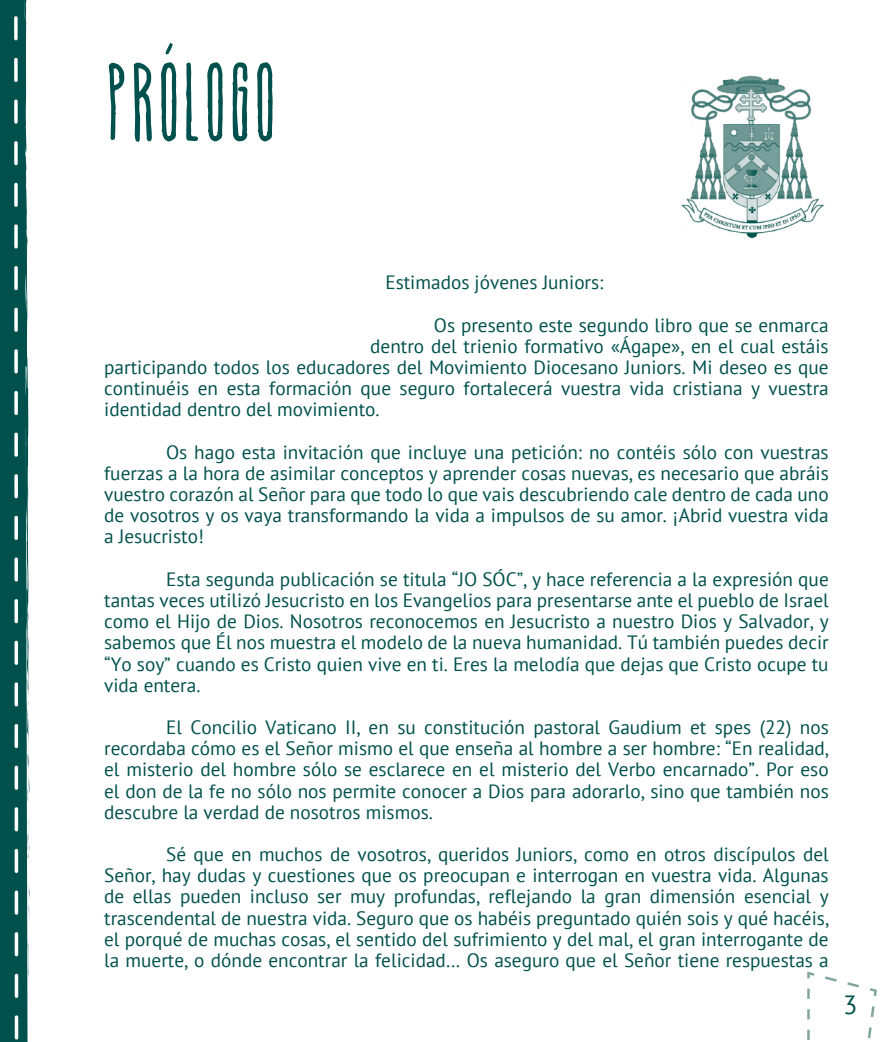
<style>
.page{position:relative;width:893px;height:1042px;background:#fff}
.page>*{position:absolute;margin:0;border:0;box-sizing:border-box;transform-origin:0 0}
.t1{font:60.55px "Higher Than High";color:#00514d}
.t2{font:26.25px "PT Sans";color:#00514d}
.t3{font:19.25px/21.2px "PT Sans";color:#00514d;text-align:justify}
</style>
<div class="page">
<svg style="left:807px;top:971px;width:70px;height:69px"></svg>
<svg style="left:0;top:0;width:30px;height:1042px;background:#296d6a"></svg>
<img style="left:681px;top:75px;width:144px;height:164px">
<svg style="left:108px;top:62px;width:17px;height:79px"></svg>
<svg style="left:133px;top:62px;width:19px;height:80px"></svg>
<svg style="left:186px;top:62px;width:12px;height:79px"></svg>
<svg style="left:207px;top:62px;width:16px;height:80px"></svg>
<svg style="left:232px;top:62px;width:16px;height:80px"></svg>
<svg style="left:257px;top:62px;width:16px;height:80px"></svg>
<svg style="left:161px;top:43px;width:16px;height:99px"></svg>
<p class="t1" style="left:104px;top:60px;width:175px">PROLOGO</p>
<p class="t3" style="left:385px;top:271px;width:220px">Estimados jóvenes Juniors:</p>
<p class="t3" style="left:434px;top:314px;width:396px">Os presento este segundo libro que se enmarca</p>
<p class="t3" style="left:370px;top:335px;width:460px">dentro del trienio formativo «Ágape», en el cual estáis</p>
<p class="t3" style="left:104px;top:356px;width:726px">participando todos los educadores del Movimiento Diocesano Juniors. Mi deseo es que</p>
<p class="t3" style="left:104px;top:377px;width:726px">continuéis en esta formación que seguro fortalecerá vuestra vida cristiana y vuestra</p>
<p class="t3" style="left:104px;top:398px;width:277px">identidad dentro del movimiento.</p>
<p class="t3" style="left:104px;top:441px;width:726px;text-indent:62px">Os hago esta invitación que incluye una petición: no contéis sólo con vuestras fuerzas a la hora de asimilar conceptos y aprender cosas nuevas, es necesario que abráis vuestro corazón al Señor para que todo lo que vais descubriendo cale dentro de cada uno de vosotros y os vaya transformando la vida a impulsos de su amor. ¡Abrid vuestra vida a Jesucristo!</p>
<p class="t3" style="left:104px;top:568px;width:726px;text-indent:62px">Esta segunda publicación se titula “JO SÓC”, y hace referencia a la expresión que tantas veces utilizó Jesucristo en los Evangelios para presentarse ante el pueblo de Israel como el Hijo de Dios. Nosotros reconocemos en Jesucristo a nuestro Dios y Salvador, y sabemos que Él nos muestra el modelo de la nueva humanidad. Tú también puedes decir “Yo soy” cuando es Cristo quien vive en ti. Eres la melodía que dejas que Cristo ocupe tu vida entera.</p>
<p class="t3" style="left:104px;top:716px;width:726px;text-indent:62px">El Concilio Vaticano II, en su constitución pastoral Gaudium et spes (22) nos recordaba cómo es el Señor mismo el que enseña al hombre a ser hombre: “En realidad, el misterio del hombre sólo se esclarece en el misterio del Verbo encarnado”. Por eso el don de la fe no sólo nos permite conocer a Dios para adorarlo, sino que también nos descubre la verdad de nosotros mismos.</p>
<p class="t3" style="left:104px;top:843px;width:726px;text-indent:62px">Sé que en muchos de vosotros, queridos Juniors, como en otros discípulos del Señor, hay dudas y cuestiones que os preocupan e interrogan en vuestra vida. Algunas de ellas pueden incluso ser muy profundas, reflejando la gran dimensión esencial y trascendental de nuestra vida. Seguro que os habéis preguntado quién sois y qué hacéis, el porqué de muchas cosas, el sentido del sufrimiento y del mal, el gran interrogante de la muerte, o dónde encontrar la felicidad… Os aseguro que el Señor tiene respuestas a</p>
<p class="t2" style="left:843px;top:988px;width:16px">3</p>
</div>
